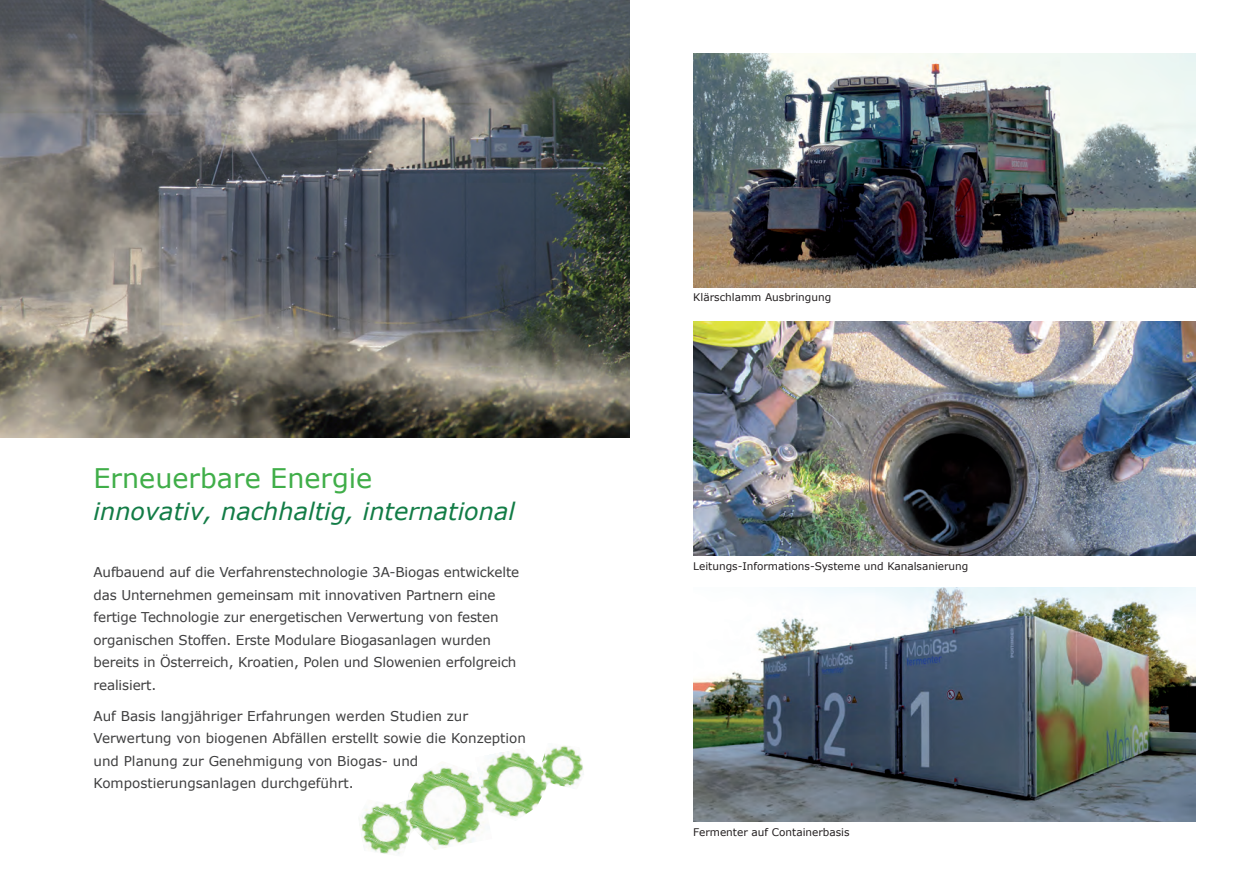
<style>
.page{position:relative;width:1259px;height:893px;background:#fff}
.page>*{position:absolute;margin:0;border:0;box-sizing:border-box;transform-origin:0 0}
.t1{font:27px "Verdana";color:#40ae49}
.t2{font:italic 24px "Verdana";color:#127c46}
.t3{font:13.5px/22.5px "Verdana";letter-spacing:-.01em;color:#3e3e3f}
.t4{font:10.5px "Verdana";color:#231f20}
</style>
<div class="page">
<img style="left:361px;top:767px;width:123px;height:87px">
<img style="left:475px;top:745px;width:109px;height:76px">
<img style="left:693px;top:53px;width:502px;height:234px">
<img style="left:693px;top:321px;width:502px;height:234px">
<img style="left:693px;top:587px;width:502px;height:234px">
<img style="left:0;top:0;width:629px;height:437px">
<h1 class="t1" style="left:94px;top:460px;width:280px">Erneuerbare Energie</h1>
<h2 class="t2" style="left:94px;top:495px;width:423px">innovativ, nachhaltig, international</h2>
<p class="t3" style="left:94px;top:561px;width:427px">Aufbauend auf die Verfahrenstechnologie 3A-Biogas entwickelte das Unternehmen gemeinsam mit innovativen Partnern eine fertige Technologie zur energetischen Verwertung von festen organischen Stoffen. Erste Modulare Biogasanlagen wurden bereits in Österreich, Kroatien, Polen und Slowenien erfolgreich realisiert.</p>
<p class="t3" style="left:94px;top:705px;width:434px">Auf Basis langjähriger Erfahrungen werden Studien zur Verwertung von biogenen Abfällen erstellt sowie die Konzeption und Planung zur Genehmigung von Biogas- und Kompostierungsanlagen durchgeführt.</p>
<p class="t4" style="left:693px;top:290px;width:140px">Klärschlamm Ausbringung</p>
<p class="t4" style="left:693px;top:559px;width:277px">Leitungs-Informations-Systeme und Kanalsanierung</p>
<p class="t4" style="left:693px;top:825px;width:158px">Fermenter auf Containerbasis</p>
</div>
